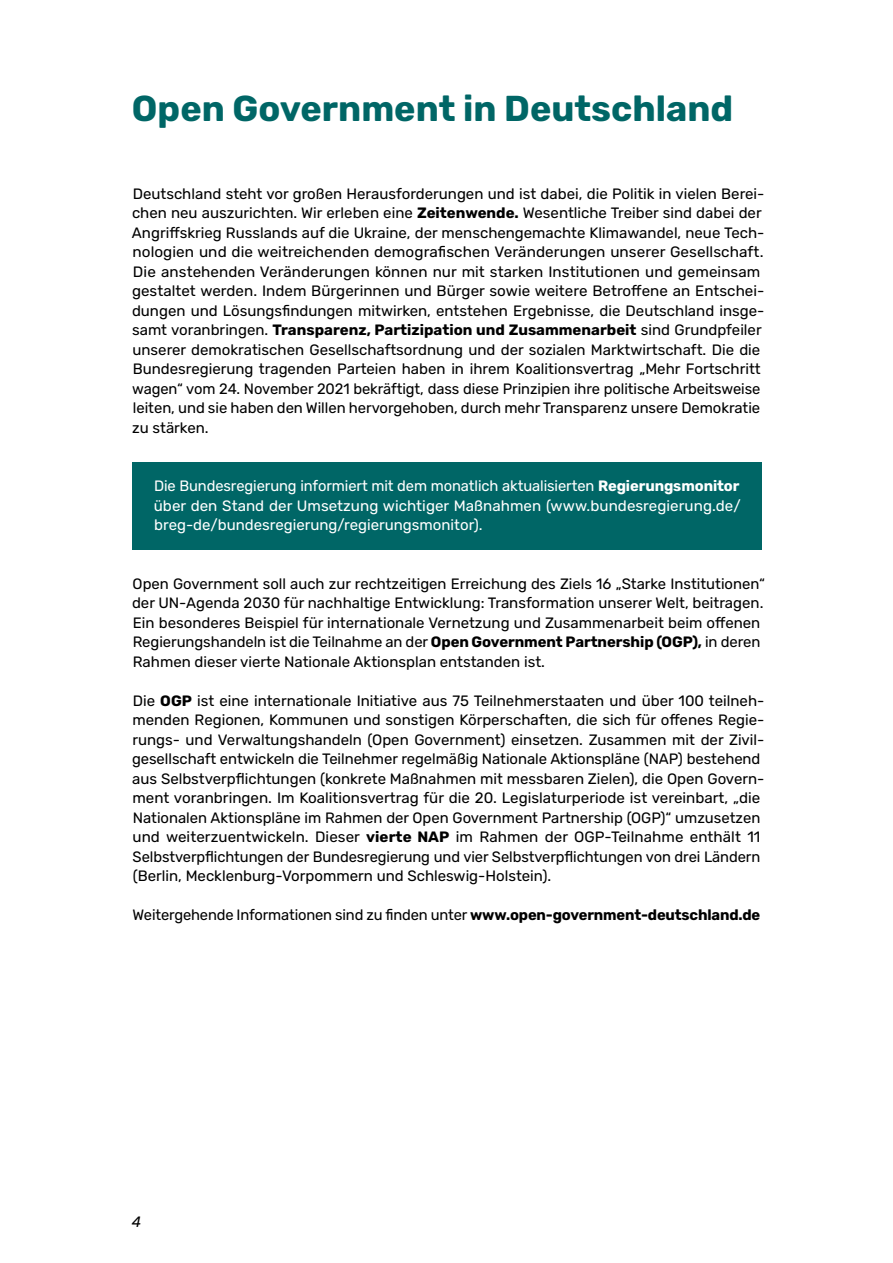
<style>
.page{position:relative;width:893px;height:1263px;background:#fff}
.page>*{position:absolute;margin:0;border:0;box-sizing:border-box;transform-origin:0 0}
.t1{font:700 36px "Rubik";color:#066}
.t2{font:15px/19.5px "Rubik";color:#000}
.t3{font:15px/19.5px "Rubik";color:#fff;text-align:justify}
.t4{font:italic 15px "Rubik";color:#000}
.s1{font-weight:700}
</style>
<div class="page">
<div style="left:132px;top:462px;width:629px;height:88px;background:#066"></div>
<h2 class="t1" style="left:132px;top:87px;width:603px">Open Government in Deutschland</h2>
<p class="t2" style="left:132px;top:184px;width:634px">Deutschland steht vor großen Herausforderungen und ist dabei, die Politik in vielen Berei&shy;chen neu auszurichten. Wir erleben eine <span class="s1">Zeitenwende.</span> Wesentliche Treiber sind dabei der Angriffskrieg Russlands auf die Ukraine, der menschengemachte Klimawandel, neue Tech&shy;nologien und die weitreichenden demografischen Veränderungen unserer Gesellschaft.<br>Die anstehenden Veränderungen können nur mit starken Institutionen und gemeinsam gestaltet werden. Indem Bürgerinnen und Bürger sowie weitere Betroffene an Entschei&shy;dungen und Lösungsfindungen mitwirken, entstehen Ergebnisse, die Deutschland insge&shy;samt voranbringen. <span class="s1">Transparenz, Partizipation und Zusammenarbeit</span> sind Grundpfeiler unserer demokratischen Gesellschaftsordnung und der sozialen Marktwirtschaft. Die die Bundesregierung tragenden Parteien haben in ihrem Koalitionsvertrag „Mehr Fortschritt wagen“ vom 24. November 2021 bekräftigt, dass diese Prinzipien ihre politische Arbeitsweise leiten, und sie haben den Willen hervorgehoben, durch mehr Transparenz unsere Demokratie zu stärken.</p>
<p class="t3" style="left:154px;top:476px;width:588px">Die Bundesregierung informiert mit dem monatlich aktualisierten <span class="s1">Regierungsmonitor </span>über den Stand der Umsetzung wichtiger Maßnahmen (www.bundesregierung.de/ breg-de/bundesregierung/regierungsmonitor).</p>
<p class="t2" style="left:132px;top:574px;width:634px">Open Government soll auch zur rechtzeitigen Erreichung des Ziels 16 „Starke Institutionen“ der UN-Agenda 2030 für nachhaltige Entwicklung: Transformation unserer Welt, beitragen.<br>Ein besonderes Beispiel für internationale Vernetzung und Zusammenarbeit beim offenen Regierungshandeln ist die Teilnahme an der <span class="s1">Open Government Partnership (OGP),</span> in deren Rahmen dieser vierte Nationale Aktionsplan entstanden ist.</p>
<p class="t2" style="left:132px;top:691px;width:634px">Die <span class="s1">OGP</span> ist eine internationale Initiative aus 75 Teilnehmerstaaten und über 100 teilneh&shy;menden Regionen, Kommunen und sonstigen Körperschaften, die sich für offenes Regie&shy;rungs- und Verwaltungshandeln (Open Government) einsetzen. Zusammen mit der Zivil&shy;gesellschaft entwickeln die Teilnehmer regelmäßig Nationale Aktionspläne (NAP) bestehend aus Selbstverpflichtungen (konkrete Maßnahmen mit messbaren Zielen), die Open Govern&shy;ment voranbringen. Im Koalitionsvertrag für die 20. Legislaturperiode ist vereinbart, „die Nationalen Aktionspläne im Rahmen der Open Government Partnership (OGP)“ umzusetzen und weiterzuentwickeln. Dieser <span class="s1">vierte NAP</span> im Rahmen der OGP-Teilnahme enthält 11<br>Selbstverpflichtungen der Bundesregierung und vier Selbstverpflichtungen von drei Ländern (Berlin, Mecklenburg-Vorpommern und Schleswig-Holstein).</p>
<p class="t2" style="left:133px;top:905px;width:629px">Weitergehende Informationen sind zu finden unter <span class="s1">www.open-government-deutschland.de</span></p>
<p class="t4" style="left:132px;top:1213px;width:11px">4</p>
</div>
